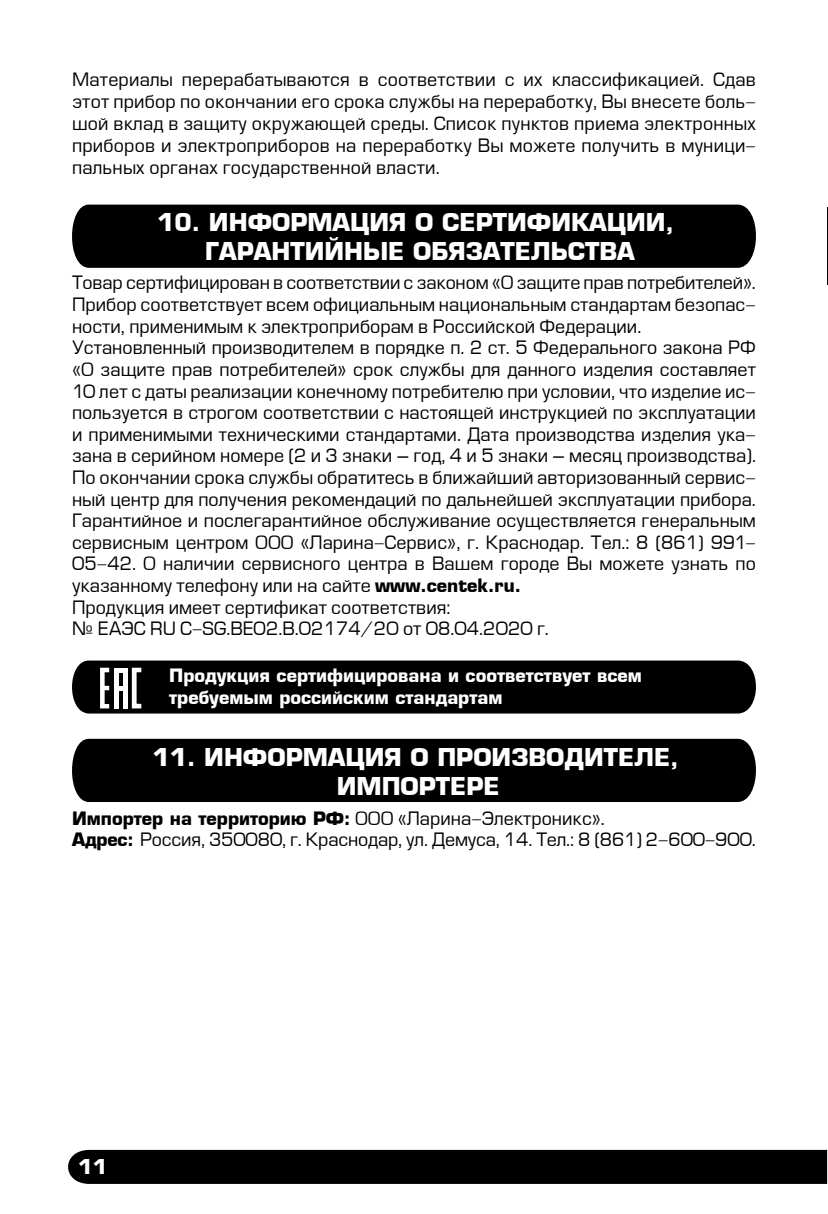
<style>
.page{position:relative;width:828px;height:1214px;background:#fff}
.page>*{position:absolute;margin:0;border:0;box-sizing:border-box;transform-origin:0 0}
.t1{font:700 24px/28.8px "Europe";color:#fff;text-align:center}
.t2{font:700 20px "Europe";color:#fff}
.t3{font:18px/21.6px "Europe Normal";color:#000}
.t4{font:700 18px/21.6px "Europe";color:#fff}
.s1{font-family:"Europe";font-weight:700}
</style>
<div class="page">
<div style="left:68px;top:1149px;width:759px;height:34px;background:#000"></div>
<hr style="left:827px;top:207px;width:1px;height:78px;background:#000">
<div style="left:72px;top:204px;width:684px;height:64px;background:#000"></div>
<svg style="left:72px;top:660px;width:684px;height:53px;background:#0e0e0e"></svg>
<div style="left:72px;top:738px;width:684px;height:64px;background:#000"></div>
<p class="t3" style="left:72px;top:69px;width:685px;text-align:justify">Материалы перерабатываются в соответствии с их классификацией. Сдав этот прибор по окончании его срока службы на переработку, Вы внесете боль&shy;шой вклад в защиту окружающей среды. Список пунктов приема электронных приборов и электроприборов на переработку Вы можете получить в муници&shy;пальных органах государственной власти.</p>
<h1 class="t1" style="left:157px;top:208px;width:518px">10. ИНФОРМАЦИЯ О СЕРТИФИКАЦИИ,<br>ГАРАНТИЙНЫЕ ОБЯЗАТЕЛЬСТВА</h1>
<p class="t3" style="left:72px;top:273px;width:685px">Товар сертифицирован в соответствии с законом «О защите прав потребителей».<br>Прибор соответствует всем официальным национальным стандартам безопас&shy;ности, применимым к электроприборам в Российской Федерации.<br>Установленный производителем в порядке п. 2 ст. 5 Федерального закона РФ «О защите прав потребителей» срок службы для данного изделия составляет 10 лет с даты реализации конечному потребителю при условии, что изделие ис&shy;пользуется в строгом соответствии с настоящей инструкцией по эксплуатации и применимыми техническими стандартами. Дата производства изделия ука&shy;зана в серийном номере (2 и 3 знаки – год, 4 и 5 знаки – месяц производства).<br>По окончании срока службы обратитесь в ближайший авторизованный сервис&shy;ный центр для получения рекомендаций по дальнейшей эксплуатации прибора.<br>Гарантийное и послегарантийное обслуживание осуществляется генеральным сервисным центром ООО «Ларина-Сервис», г. Краснодар. Тел.: 8 (861) 991- 05-42. О наличии сервисного центра в Вашем городе Вы можете узнать по указанному телефону или на сайте <span class="s1">www.centek.ru.<br></span>Продукция имеет сертификат соответствия:<br>¹ ЕАЭС RU C-SG.BE02.B.02174/20 от 08.04.2020 г.</p>
<p class="t4" style="left:169px;top:664px;width:474px">Продукция сертифицирована и соответствует всем требуемым российским стандартам</p>
<h1 class="t1" style="left:152px;top:743px;width:528px">11. ИНФОРМАЦИЯ О ПРОИЗВОДИТЕЛЕ,<br>ИМПОРТЕРЕ</h1>
<p class="t3" style="left:72px;top:807px;width:685px"><span class="s1">Импортер на территорию РФ:</span> ООО «Ларина-Электроникс».<br><span class="s1">Адрес:</span> Россия, 350080, г. Краснодар, ул. Демуса, 14. Тел.: 8 (861) 2-600-900.</p>
<p class="t2" style="left:78px;top:1154px;width:30px">11</p>
</div>
